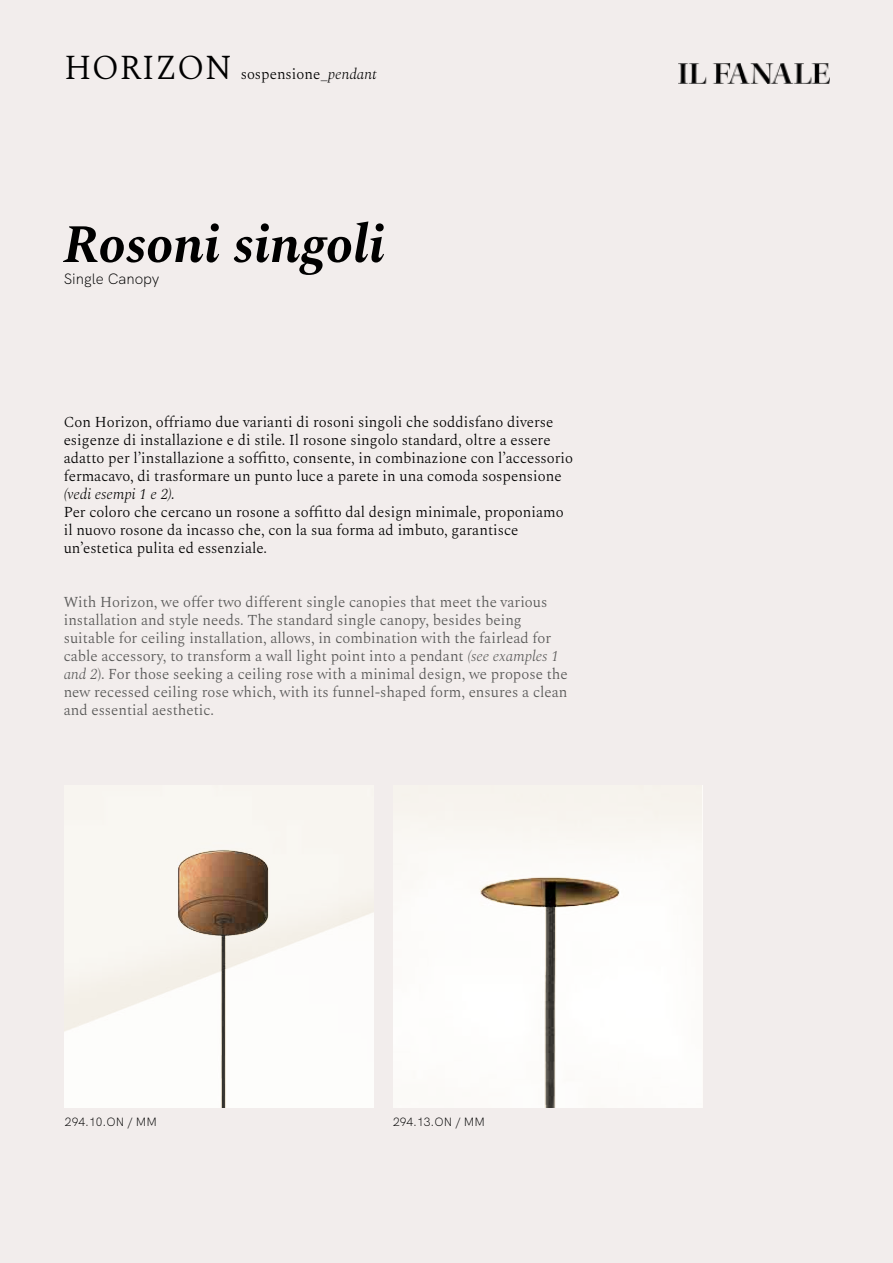
<style>
.page{position:relative;width:893px;height:1263px;background:#f2edec}
.page>*{position:absolute;margin:0;border:0;box-sizing:border-box;transform-origin:0 0}
.t1{font:italic 700 54px "Spectral";color:#000}
.t2{font:300 34.5px "Spectral";letter-spacing:.01em;color:#000}
.t3{font:300 15px/18px "Spectral";color:#000}
.t4{font:300 15px/18px "Spectral";color:#575756}
.t5{font:italic 300 15px "Spectral";color:#000}
.t6{font:300 15px "HK Grotesk";color:#000}
.t7{font:300 12px "HK Grotesk";color:#000}
.s1{font-style:italic}
</style>
<div class="page">
<svg style="left:64px;top:849px;width:309px;height:259px;fill:#fdfcfa"></svg>
<svg style="left:393px;top:785px;width:310px;height:323px;fill:#fdfcfa"></svg>
<h2 class="t2" style="left:64px;top:43px;width:170px">HORIZON</h2>
<p class="t3" style="left:241px;top:65px;width:138px">sospensione_<span class="s1">pendant</span></p>
<h1 class="t1" style="left:64px;top:205px;width:323px">Rosoni singoli</h1>
<p class="t6" style="left:64px;top:267px;width:97px">Single Canopy</p>
<p class="t3" style="left:64px;top:413px;width:511px">Con Horizon, offriamo due varianti di rosoni singoli che soddisfano diverse esigenze di installazione e di stile. Il rosone singolo standard, oltre a essere adatto per l’installazione a soffitto, consente, in combinazione con l’accessorio fermacavo, di trasformare un punto luce a parete in una comoda sospensione</p>
<p class="t5" style="left:64px;top:483px;width:113px">(vedi esempi 1 e 2).</p>
<p class="t3" style="left:64px;top:503px;width:501px">Per coloro che cercano un rosone a soffitto dal design minimale, proponiamo il nuovo rosone da incasso che, con la sua forma ad imbuto, garantisce un’estetica pulita ed essenziale.</p>
<p class="t4" style="left:64px;top:593px;width:505px">With Horizon, we offer two different single canopies that meet the various installation and style needs. The standard single canopy, besides being suitable for ceiling installation, allows, in combination with the fairlead for cable accessory, to transform a wall light point into a pendant <span class="s1">(see examples 1 and 2</span>). For those seeking a ceiling rose with a minimal design, we propose the new recessed ceiling rose which, with its funnel-shaped form, ensures a clean and essential aesthetic.</p>
<p class="t7" style="left:65px;top:1113px;width:94px">294.10.ON / MM</p>
<p class="t7" style="left:393px;top:1113px;width:94px">294.13.ON / MM</p>
</div>
